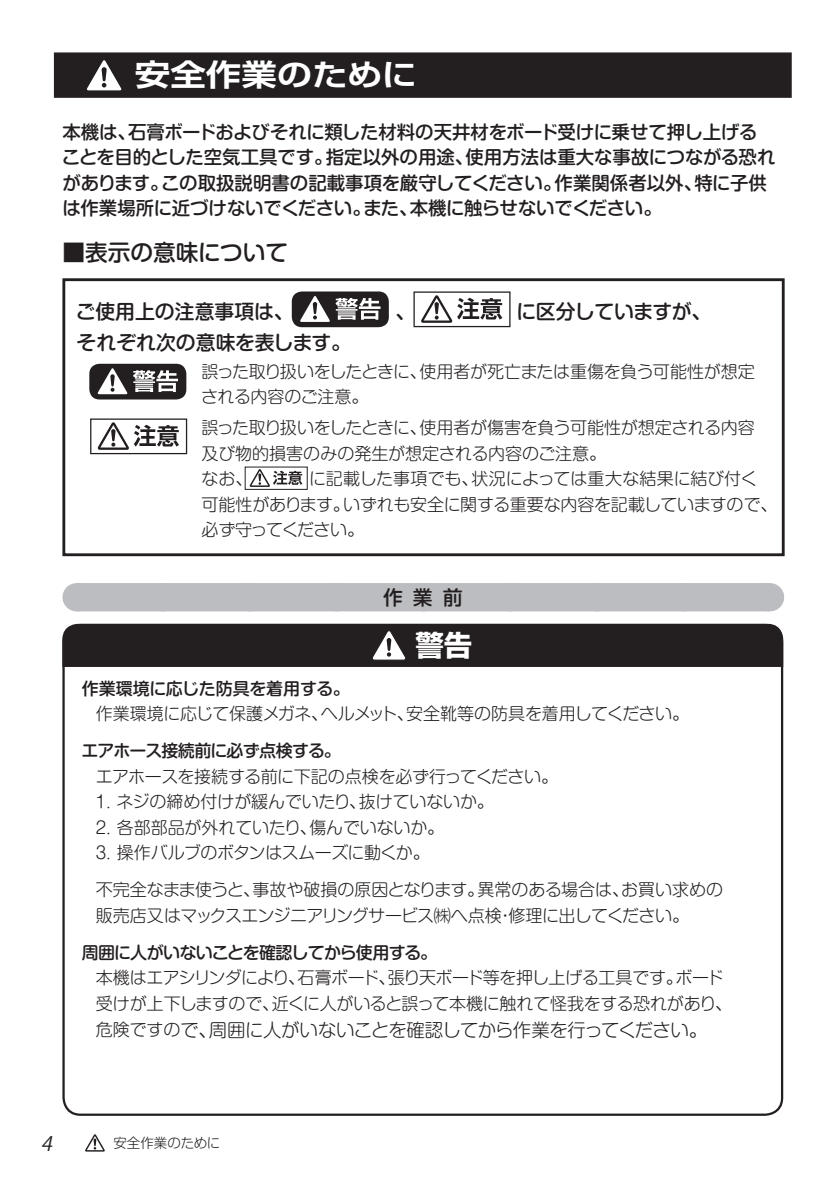
<style>
.page{position:relative;width:840px;height:1191px;background:#fff}
.page>*{position:absolute;margin:0;border:0;box-sizing:border-box;transform-origin:0 0}
.t1{font:700 30.2px "Shin Go Pro De";color:#fff;scale:1.18 1}
.t2{font:700 28.4px "Shin Go Pro";color:#fff}
.t3{font:500 22.6px "Shin M Go Pro";color:#231f20}
.t4{font:500 19.8px "Shin M Go Pro";color:#231f20}
.t5{font:500 19.8px "Shin M Go Pro";letter-spacing:-.02em;color:#231f20}
.t6{font:italic 19.8px "Koz Go Pro";color:#231f20}
.t7{font:500 18.4px/25.6px "Shin M Go Pro";letter-spacing:-.01em;color:#231f20}
.t8{font:300 18.4px "Shin M Go Pro";letter-spacing:-.03em;color:#231f20}
.t9{font:300 17px/25.6px "Shin M Go Pro";letter-spacing:-.02em;color:#231f20}
.t10{font:300 17px "Shin M Go Pro";letter-spacing:-.04em;color:#231f20}
.t11{font:500 17px "Shin M Go Pro";letter-spacing:-.04em;color:#231f20}
.t12{font:500 17px "Shin M Go Pro";letter-spacing:-.015em;color:#231f20}
.t13{font:500 17px "Shin M Go Pro";letter-spacing:-.06em;color:#231f20}
.t14{font:300 13.4px "Shin M Go Pro";color:#231f20}
.s1{font-size:17px}
</style>
<div class="page">
<div style="left:54px;top:52px;width:737px;height:46px;background:#231f20"></div>
<svg style="left:768px;top:583px;width:1px;height:28px"></svg>
<div style="left:77px;top:583px;width:691px;height:28px;background:#bcbdc0"></div>
<svg style="left:87px;top:60px;width:35px;height:31px"></svg>
<div style="left:291px;top:291px;width:97px;height:36px;background:#231f20;border-radius:10px"></div>
<svg style="left:300px;top:296px;width:80px;height:26px"></svg>
<div style="left:413px;top:291px;width:97px;height:36px;border:1px solid #231f20"></div>
<svg style="left:421px;top:295px;width:81px;height:28px"></svg>
<div style="left:62px;top:278px;width:722px;height:278px;border:3px solid #231f20"></div>
<div style="left:89px;top:364px;width:97px;height:35px;background:#231f20;border-radius:10px"></div>
<svg style="left:97px;top:368px;width:81px;height:27px"></svg>
<div style="left:90px;top:418px;width:97px;height:36px;border:1px solid #231f20"></div>
<svg style="left:98px;top:422px;width:81px;height:28px"></svg>
<div style="left:244px;top:466px;width:63px;height:24px;border:1px solid #231f20"></div>
<svg style="left:249px;top:469px;width:53px;height:18px"></svg>
<svg style="left:85px;top:1134px;width:20px;height:17px"></svg>
<div style="left:62px;top:623px;width:721px;height:45px;background:#231f20"></div>
<h1 class="t1" style="left:135px;top:50px;width:241px">安全作業のために</h1>
<p class="t7" style="left:62px;top:117px;width:714px">本機は、石膏ボードおよびそれに類した材料の天井材をボード受けに乗せて押し上げることを目的とした空気工具です。指定以外の用途、使用方法は重大な事故につながる恐れがあります。この取扱説明書の記載事項を厳守してください。作業関係者以外、特に子供は作業場所に近づけないでください。また、本機に触らせないでください。</p>
<h3 class="t3" style="left:62px;top:234px;width:227px">■表示の意味について</h3>
<p class="t4" style="left:76px;top:295px;width:219px">ご使用上の注意事項は、</p>
<p class="t4" style="left:395px;top:295px;width:21px">、</p>
<p class="t5" style="left:516px;top:295px;width:196px">に区分していますが、</p>
<p class="t4" style="left:77px;top:327px;width:276px">それぞれ次の意味を表します。</p>
<p class="t9" style="left:201px;top:357px;width:555px;line-height:24.8px">誤った取り扱いをしたときに、使用者が死亡または重傷を負う可能性が想定される内容のご注意。</p>
<p class="t9" style="left:201px;top:413px;width:577px">誤った取り扱いをしたときに、使用者が傷害を負う可能性が想定される内容<br>及び物的損害のみの発生が想定される内容のご注意。<br>なお、　 　　に記載した事項でも、状況によっては重大な結果に結び付く可能性があります。いずれも安全に関する重要な内容を記載していますので、必ず守ってください。</p>
<p class="t4" style="left:383px;top:581px;width:81px">作業前</p>
<h2 class="t2" style="left:415px;top:623px;width:58px">警告</h2>
<p class="t12" style="left:82px;top:674px;width:269px">作業環境に応じた防具を着用する。</p>
<p class="t9" style="left:96px;top:699px;width:594px">作業環境に応じて保護メガネ、ヘルメット、安全靴等の防具を着用してください。</p>
<p class="t13" style="left:81px;top:737px;width:260px">エアホース接続前に必ず点検する。</p>
<p class="t9" style="left:96px;top:761px;width:463px">エアホースを接続する前に下記の点検を必ず行ってください。</p>
<p class="t9" style="left:96px;top:787px;width:399px">1. ネジの締め付けが緩んでいたり、抜けていないか。</p>
<p class="t9" style="left:96px;top:812px;width:349px">2. 各部部品が外れていたり、傷んでいないか。</p>
<p class="t9" style="left:96px;top:832px;width:628px;line-height:36.8px">3. 操作バルブのボタンはスムーズに動くか。<br>不完全なまま使うと、事故や破損の原因となります。異常のある場合は、お買い求めの</p>
<p class="t10" style="left:96px;top:901px;width:594px">販売店又はマックスエンジニアリングサービス㈱へ点検・修理に出してください。</p>
<p class="t11" style="left:82px;top:938px;width:357px">周囲に人がいないことを確認してから使用する。</p>
<p class="t9" style="left:96px;top:963px;width:637px">本機はエアシリンダにより、石膏ボード、張り天ボード等を押し上げる工具です。ボード受けが上下しますので、近くに人がいると誤って本機に触れて怪我をする恐れがあり、</p>
<p class="t8" style="left:96px;top:1014px;width:612px"><span class="s1">危険ですの</span>で、周囲に人がいないことを確認してから作業を行ってください。</p>
<p class="t6" style="left:41px;top:1130px;width:18px">4</p>
<p class="t14" style="left:86px;top:1132px;width:135px">　　安全作業のために</p>
</div>
